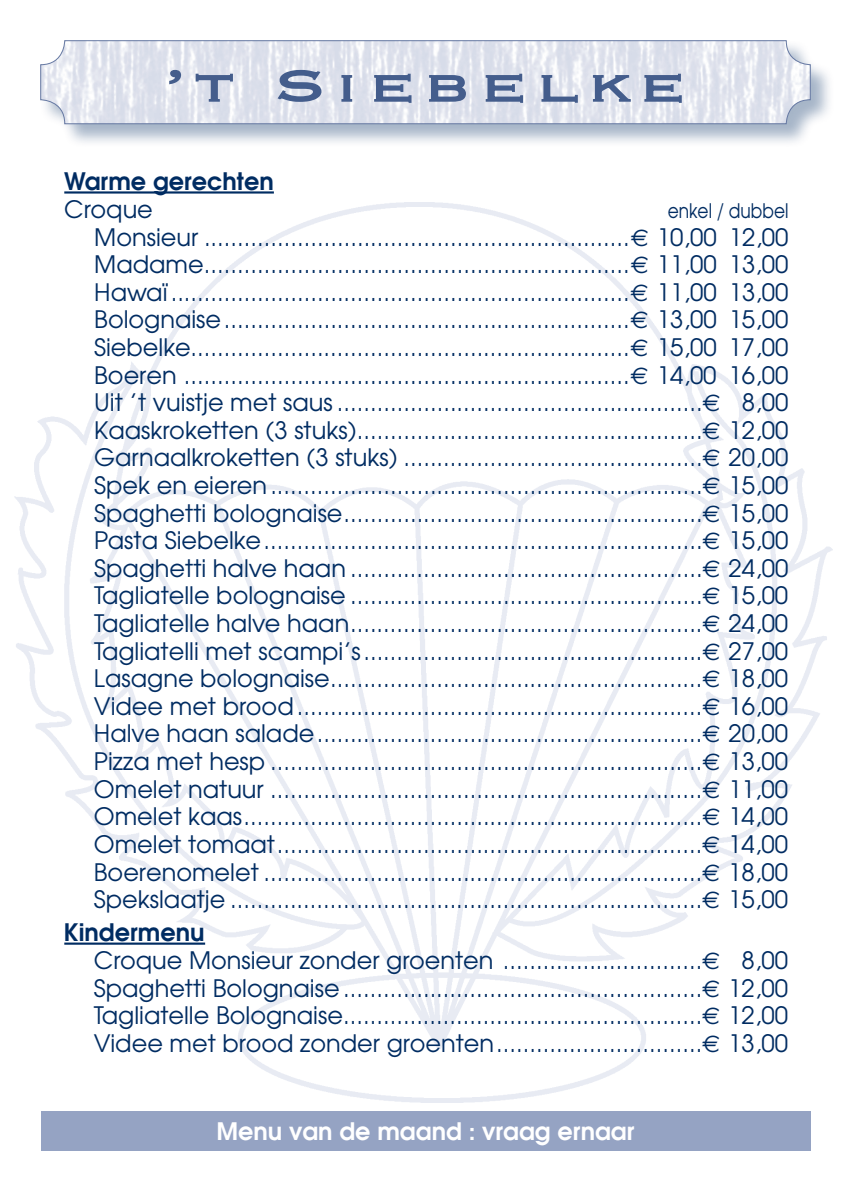
<style>
.page{position:relative;width:851px;height:1191px;background:#fff}
.page>*{position:absolute;margin:0;border:0;box-sizing:border-box;transform-origin:0 0}
.t1{font:300 56px "Copperplate";letter-spacing:.1em;color:#445d8c;scale:1.4 1}
.t2{font:24px/27.6px "Avant Garde";color:#002c62;text-align:justify}
.t3{font:600 24px "Avant Garde";color:#fff}
.t4{font:600 24px "Avant Garde";color:#002c62}
.t5{font:20px "Avant Garde";color:#002c62;scale:.85 1}
.s1{font-family:"Euro Sans"}
.s2{font-weight:600}
</style>
<div class="page">
<img style="left:15px;top:203px;width:817px;height:899px">
<div style="left:40px;top:40px;width:794px;height:108px;background:#002c62;opacity:.35"></div>
<img style="left:41px;top:41px;width:769px;height:83px">
<div style="left:40px;top:40px;width:770px;height:84px;border:1px solid #6578a2;border-radius:24px"></div>
<svg style="left:168px;top:68px;width:14px;height:17px"></svg>
<svg style="left:195px;top:73px;width:39px;height:30px"></svg>
<svg style="left:276px;top:69px;width:46px;height:34px;background:#afb9cf"></svg>
<svg style="left:340px;top:74px;width:13px;height:29px"></svg>
<svg style="left:373px;top:73px;width:39px;height:31px"></svg>
<svg style="left:428px;top:74px;width:39px;height:29px"></svg>
<svg style="left:484px;top:73px;width:40px;height:31px"></svg>
<svg style="left:540px;top:74px;width:38px;height:30px"></svg>
<svg style="left:592px;top:74px;width:39px;height:29px"></svg>
<svg style="left:643px;top:73px;width:39px;height:31px"></svg>
<hr style="left:64px;top:191px;width:210px;height:2px;background:#002c62">
<hr style="left:64px;top:942px;width:141px;height:2px;background:#002c62">
<div style="left:41px;top:1111px;width:769px;height:39px;background:#95a3c3"></div>
<h1 class="t1" style="left:165px;top:50px;width:373px">’t Siebelke</h1>
<p class="t4" style="left:64px;top:166px;width:211px">Warme gerechten</p>
<p class="t2" style="left:64px;top:195px;width:90px">Croque</p>
<p class="t5" style="left:667px;top:198px;width:143px">enkel / dubbel</p>
<p class="t2" style="left:94px;top:222px;width:696px">Monsieur ................................................................<span class="s1">E</span> 10,00 12,00<br>Madame................................................................<span class="s1">E</span> 11,00 13,00<br>Hawaï.....................................................................<span class="s1">E</span> 11,00 13,00<br>Bolognaise.............................................................<span class="s1">E</span> 13,00 15,00<br>Siebelke..................................................................<span class="s1">E</span> 15,00 17,00<br>Boeren ...................................................................<span class="s1">E</span> 14,00 16,00<br>Uit ’t vuistje met saus .......................................................<span class="s1">E</span> 8,00<br>Kaaskroketten (3 stuks)....................................................<span class="s1">E</span> 12,00<br>Garnaalkroketten (3 stuks) .............................................<span class="s1">E</span> 20,00<br>Spek en eieren.................................................................<span class="s1">E</span> 15,00<br>Spaghetti bolognaise......................................................<span class="s1">E</span> 15,00<br>Pasta Siebelke..................................................................<span class="s1">E</span> 15,00<br>Spaghetti halve haan .....................................................<span class="s1">E</span> 24,00<br>Tagliatelle bolognaise .....................................................<span class="s1">E</span> 15,00<br>Tagliatelle halve haan.....................................................<span class="s1">E</span> 24,00<br>Tagliatelli met scampi’s...................................................<span class="s1">E</span> 27,00<br>Lasagne bolognaise........................................................<span class="s1">E</span> 18,00<br>Videe met brood.............................................................<span class="s1">E</span> 16,00<br>Halve haan salade..........................................................<span class="s1">E</span> 20,00<br>Pizza met hesp .................................................................<span class="s1">E</span> 13,00<br>Omelet natuur .................................................................<span class="s1">E</span> 11,00<br>Omelet kaas.....................................................................<span class="s1">E</span> 14,00<br>Omelet tomaat................................................................<span class="s1">E</span> 14,00<br>Boerenomelet ..................................................................<span class="s1">E</span> 18,00<br>Spekslaatje .......................................................................<span class="s1">E</span> 15,00</p>
<p class="t2" style="left:94px;top:918px;width:695px;text-align:left;text-indent:-30px"><span class="s2">Kindermenu<br></span>Croque Monsieur zonder groenten ..............................<span class="s1">E</span> 8,00<br>Spaghetti Bolognaise......................................................<span class="s1">E</span> 12,00<br>Tagliatelle Bolognaise......................................................<span class="s1">E</span> 12,00<br>Videe met brood zonder groenten...............................<span class="s1">E</span> 13,00</p>
<p class="t3" style="left:216px;top:1115px;width:419px">Menu van de maand : vraag ernaar</p>
</div>
